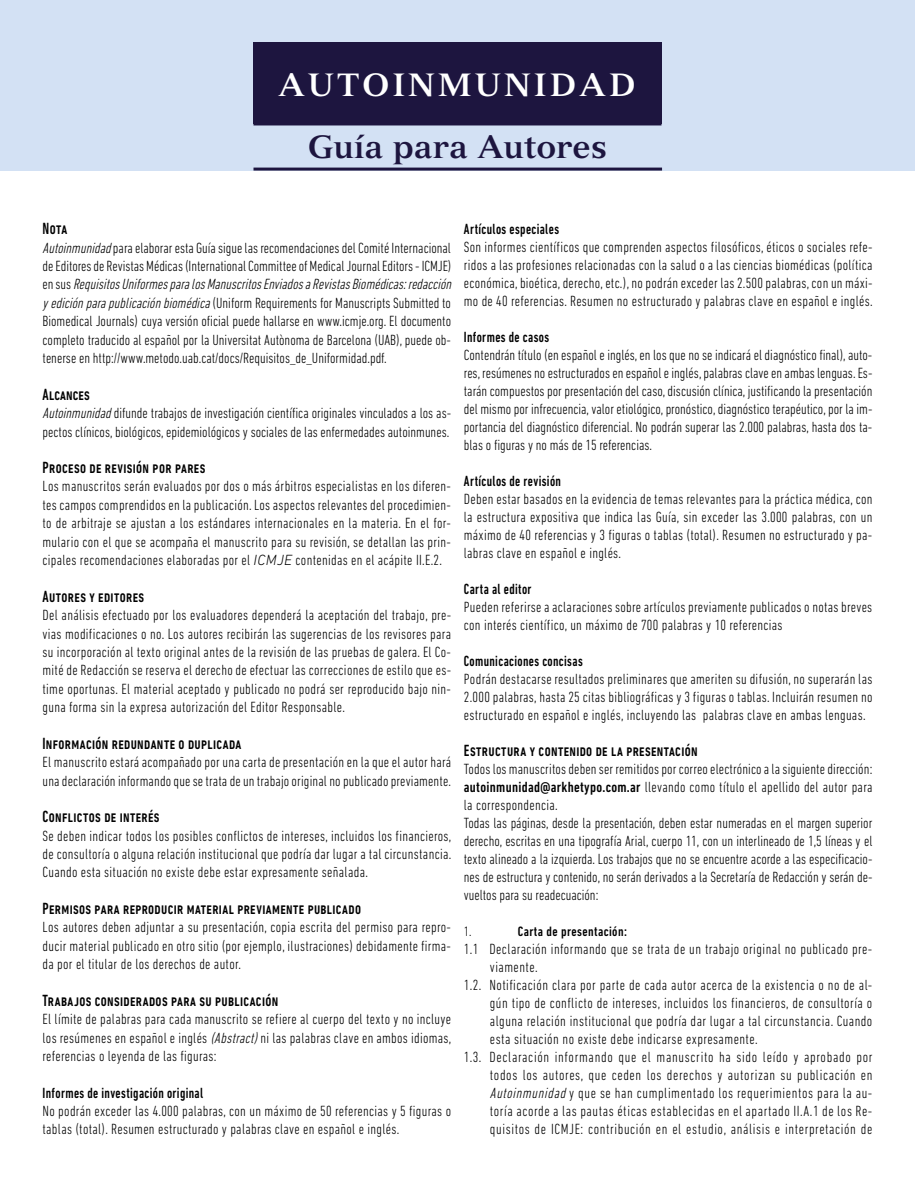
<style>
.page{position:relative;width:915px;height:1191px;background:#fff}
.page>*{position:absolute;margin:0;border:0;box-sizing:border-box;transform-origin:0 0}
.t1{font:700 31.5px "Versailles";color:#1d153f}
.t2{font:700 31.5px "Versailles";letter-spacing:.1em;color:#fff}
.t3{font:500 condensed 16.5px "DIN Next LT Pro";letter-spacing:.025em;color:#000;scale:.9 1}
.t4{font:300 condensed 15px/18.5px "DIN Next LT Pro";letter-spacing:.02em;color:#000;text-align:justify}
.t5{font:300 condensed 15px/18.5px "DIN Next LT Pro";color:#000}
.t6{font:300 condensed 15px "DIN Next LT Pro";letter-spacing:.04em;color:#000}
.t7{font:500 condensed 15px "DIN Next LT Pro";letter-spacing:.025em;color:#000;scale:.9 1}
.t8{font:300 condensed 15px "DIN Next LT Pro";letter-spacing:.045em;color:#000}
.t9{font:500 condensed 13.8px "DIN Next LT Pro";letter-spacing:.03em;color:#000}
.t10{font:300 condensed 13.8px "DIN Next LT Pro";color:#000}
.s1{font-style:italic}
.s2{font-style:italic;font-stretch:normal}
.s3{font-weight:500}
</style>
<div class="page">
<div style="left:0;top:0;width:914px;height:171px;background:#d3e1f4"></div>
<div style="left:253px;top:43px;width:408px;height:81px;background:#1d153f"></div>
<hr style="left:253px;top:124px;width:408px;height:1px;background:#1d153f">
<hr style="left:253px;top:168px;width:408px;height:3px;background:#1d153f">
<h1 class="t2" style="left:278px;top:66px;width:358px">AUTOINMUNIDAD</h1>
<h1 class="t1" style="left:308px;top:128px;width:300px">Guía para Autores</h1>
<p class="t3" style="left:43px;top:219px;width:29px">Nota</p>
<p class="t5" style="left:43px;top:238px;width:413px"><span class="s1">Autoinmunidad</span>para elaborar esta Guía sigue las recomendaciones del Comité Internacional de Editores de Revistas Médicas (International Committee of Medical Journal Editors - ICMJE) e n s u s <span class="s1">RequisitosUniformesparalosManuscritosEnviadosaRevistasBiomédicas:redacción yediciónparapublicaciónbiomédica</span>(Uniform Requirements for Manuscripts Submitted to Biomedical Journals) cuya versión oficial puede hallarse en www.icmje.org. El documento completo traducido al español por la Universitat Autònoma de Barcelona (UAB), puede ob&shy;tenerse en http://www.metodo.uab.cat/docs/Requisitos_de_Uniformidad.pdf.</p>
<p class="t3" style="left:43px;top:385px;width:54px">Alcances</p>
<p class="t5" style="left:43px;top:404px;width:410px"><span class="s1">Autoinmunidad</span>difunde trabajos de investigación científica originales vinculados a los as&shy;pectos clínicos, biológicos, epidemiológicos y sociales de las enfermedades autoinmunes.</p>
<p class="t3" style="left:43px;top:458px;width:182px">Proceso de revisión por pares</p>
<p class="t4" style="left:43px;top:477px;width:410px">Los manuscritos serán evaluados por dos o más árbitros especialistas en los diferen&shy;tes campos comprendidos en la publicación. Los aspectos relevantes del procedimien&shy;to de arbitraje se ajustan a los estándares internacionales en la materia. En el for&shy;mulario con el que se acompaña el manuscrito para su revisión, se detallan las prin&shy;cipales recomendaciones elaboradas por el <span class="s2">ICMJE</span> contenidas en el acápite II.E.2.</p>
<p class="t3" style="left:43px;top:587px;width:114px">Autores y editores</p>
<p class="t4" style="left:43px;top:605px;width:410px">Del análisis efectuado por los evaluadores dependerá la aceptación del trabajo, pre&shy;vias modificaciones o no. Los autores recibirán las sugerencias de los revisores para su incorporación al texto original antes de la revisión de las pruebas de galera. El Co&shy;mité de Redacción se reserva el derecho de efectuar las correcciones de estilo que es&shy;time oportunas. El material aceptado y publicado no podrá ser reproducido bajo nin&shy;guna forma sin la expresa autorización del Editor Responsable.</p>
<p class="t3" style="left:43px;top:734px;width:222px">Información redundante o duplicada</p>
<p class="t4" style="left:43px;top:753px;width:410px">El manuscrito estará acompañado por una carta de presentación en la que el autor hará una declaración informando que se trata de un trabajo original no publicado previamente.</p>
<p class="t3" style="left:43px;top:807px;width:131px">Conflictos de interés</p>
<p class="t4" style="left:43px;top:826px;width:410px">Se deben indicar todos los posibles conflictos de intereses, incluidos los financieros, de consultoría o alguna relación institucional que podría dar lugar a tal circunstancia.<br>Cuando esta situación no existe debe estar expresamente señalada.</p>
<p class="t3" style="left:43px;top:899px;width:355px">Permisos para reproducir material previamente publicado</p>
<p class="t4" style="left:43px;top:918px;width:410px">Los autores deben adjuntar a su presentación, copia escrita del permiso para repro&shy;ducir material publicado en otro sitio (por ejemplo, ilustraciones) debidamente firma&shy;da por el titular de los derechos de autor.</p>
<p class="t3" style="left:43px;top:990px;width:263px">Trabajos considerados para su publicación</p>
<p class="t4" style="left:43px;top:1009px;width:410px">El límite de palabras para cada manuscrito se refiere al cuerpo del texto y no incluye los resúmenes en español e inglés <span class="s1">(Abstract)</span>ni las palabras clave en ambos idiomas, referencias o leyenda de las figuras:</p>
<p class="t7" style="left:43px;top:1084px;width:180px">Informes de investigación original</p>
<p class="t4" style="left:43px;top:1101px;width:410px">No podrán exceder las 4.000 palabras, con un máximo de 50 referencias y 5 figuras o tablas (total). Resumen estructurado y palabras clave en español e inglés.</p>
<p class="t7" style="left:463px;top:220px;width:107px">Artículos especiales</p>
<p class="t4" style="left:463px;top:238px;width:410px;line-height:18px">Son informes científicos que comprenden aspectos filosóficos, éticos o sociales refe&shy;ridos a las profesiones relacionadas con la salud o a las ciencias biomédicas (política económica, bioética, derecho, etc.), no podrán exceder las 2.500 palabras, con un máxi&shy;mo de 40 referencias. Resumen no estructurado y palabras clave en español e inglés.</p>
<p class="t7" style="left:463px;top:328px;width:96px">Informes de casos</p>
<p class="t4" style="left:463px;top:346px;width:410px;line-height:18px">Contendrán título (en español e inglés, en los que no se indicará el diagnóstico final), auto&shy;res, resúmenes no estructurados en español e inglés, palabras clave en ambas lenguas. Es&shy;tarán compuestos por presentación del caso, discusión clínica, justificando la presentación del mismo por infrecuencia, valor etiológico, pronóstico, diagnóstico terapéutico, por la im&shy;portancia del diagnóstico diferencial. No podrán superar las 2.000 palabras, hasta dos ta&shy;blas o figuras y no más de 15 referencias.</p>
<p class="t7" style="left:463px;top:472px;width:109px">Artículos de revisión</p>
<p class="t4" style="left:463px;top:490px;width:410px;line-height:18px">Deben estar basados en la evidencia de temas relevantes para la práctica médica, con la estructura expositiva que indica las Guía, sin exceder las 3.000 palabras, con un máximo de 40 referencias y 3 figuras o tablas (total). Resumen no estructurado y pa&shy;labras clave en español e inglés.</p>
<p class="t7" style="left:463px;top:580px;width:77px">Carta al editor</p>
<p class="t4" style="left:463px;top:598px;width:410px;line-height:18px">Pueden referirse a aclaraciones sobre artículos previamente publicados o notas breves con interés científico, un máximo de 700 palabras y 10 referencias</p>
<p class="t7" style="left:463px;top:652px;width:134px">Comunicaciones concisas</p>
<p class="t4" style="left:463px;top:670px;width:410px;line-height:18px">Podrán destacarse resultados preliminares que ameriten su difusión, no superarán las 2.000 palabras, hasta 25 citas bibliográficas y 3 figuras o tablas. Incluirán resumen no estructurado en español e inglés, incluyendo las palabras clave en ambas lenguas.</p>
<p class="t3" style="left:463px;top:741px;width:261px">Estructura y contenido de la presentación</p>
<p class="t5" style="left:463px;top:760px;width:410px;line-height:18px">Todos los manuscritos deben ser remitidos por correo electrónico a la siguiente dirección: <span class="s3">autoinmunidad@arkhetypo.com.ar</span> llevando como título el apellido del autor para la correspondencia.<br>Todas las páginas, desde la presentación, deben estar numeradas en el margen superior derecho, escritas en una tipografía Arial, cuerpo 11, con un interlineado de 1,5 líneas y el texto alineado a la izquierda. Los trabajos que no se encuentre acorde a las especificacio&shy;nes de estructura y contenido, no serán derivados a la Secretaría de Redacción y serán de&shy;vueltos para su readecuación:</p>
<p class="t10" style="left:463px;top:924px;width:9px">1.</p>
<p class="t9" style="left:517px;top:924px;width:110px">Carta de presentación:</p>
<p class="t4" style="left:463px;top:940px;width:410px">1.1 Declaración informando que se trata de un trabajo original no publicado pre-</p>
<p class="t4" style="left:489px;top:958px;width:49px">viamente.</p>
<p class="t4" style="left:463px;top:976px;width:410px">1.2. Notificación clara por parte de cada autor acerca de la existencia o no de al-</p>
<p class="t4" style="left:489px;top:994px;width:384px">gún tipo de conflicto de intereses, incluidos los financieros, de consultoría o</p>
<p class="t4" style="left:489px;top:1012px;width:384px">alguna relación institucional que podría dar lugar a tal circunstancia. Cuando</p>
<p class="t4" style="left:489px;top:1030px;width:269px">esta situación no existe debe indicarse expresamente.</p>
<p class="t8" style="left:463px;top:1048px;width:410px">1.3. Declaración informando que el manuscrito ha sido leído y aprobado por</p>
<p class="t6" style="left:489px;top:1066px;width:384px">todos los autores, que ceden los derechos y autorizan su publicación en</p>
<p class="t6" style="left:489px;top:1084px;width:384px"><span class="s1">Autoinmunidad</span> y que se han cumplimentado los requerimientos para la au-</p>
<p class="t6" style="left:489px;top:1102px;width:384px">toría acorde a las pautas éticas establecidas en el apartado II.A.1 de los Re-</p>
<p class="t6" style="left:489px;top:1120px;width:384px">quisitos de ICMJE: contribución en el estudio, análisis e interpretación de</p>
</div>
